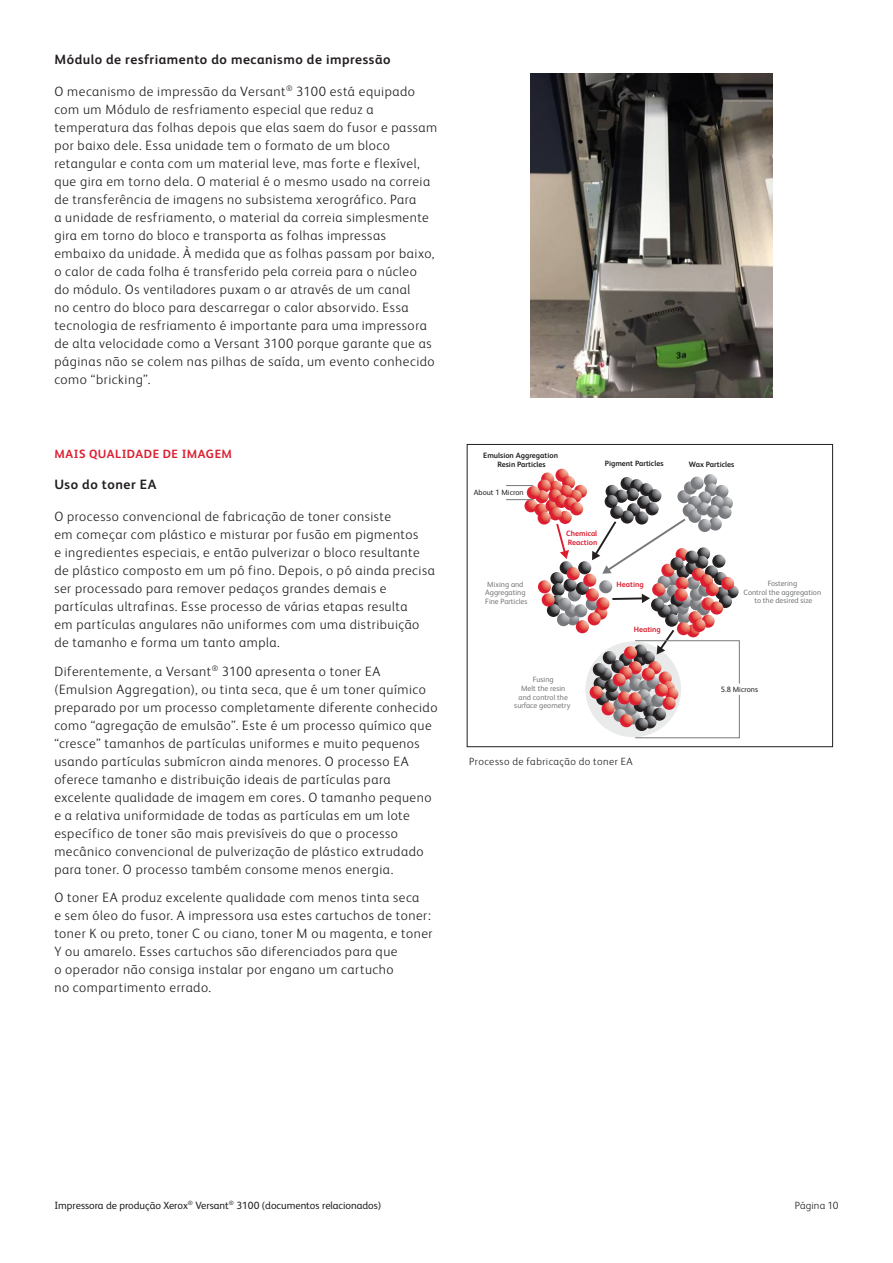
<style>
.page{position:relative;width:893px;height:1263px;background:#fff}
.page>*{position:absolute;margin:0;border:0;box-sizing:border-box;transform-origin:0 0}
.Body_Text{font:300 13.5px/18px "Xerox Sans";letter-spacing:.04em;color:#231f20}
.Body_Subhead_Level_2{font:700 13.5px "Xerox Sans";letter-spacing:.04em;color:#231f20}
.Body_Subhead{font:700 12px "Xerox Sans";letter-spacing:.045em;color:#db1e30}
.t1{font:10.5px "Xerox Sans";color:#231f20}
.Page_Number{font:300 10.5px "Xerox Sans";letter-spacing:.045em;color:#231f20}
.Page_Number-2{font:300 10.5px "Xerox Sans";letter-spacing:.015em;color:#231f20}
.t2{font:7.65px/8.7px "Xerox Sans";color:#76787b;text-align:center}
.t3{font:700 7.65px/9.3px "Xerox Sans";color:#231f20;text-align:center}
.t4{font:700 7.65px/8.7px "Xerox Sans";color:#db1f31}
.t5{font:7.65px "Xerox Sans";color:#231f20}
</style>
<div class="page">
<img style="left:531px;top:74px;width:242px;height:323px">
<svg style="left:555px;top:469px;width:14px;height:13px"></svg>
<svg style="left:541px;top:472px;width:13px;height:14px"></svg>
<svg style="left:506px;top:474px;width:234px;height:265px"></svg>
<div style="left:467px;top:444px;width:366px;height:303px;border:1px solid #231f20"></div>
<p class="Body_Subhead_Level_2" style="left:54px;top:51px;width:338px">Módulo de resfriamento do mecanismo de impressão</p>
<p class="Body_Text" style="left:54px;top:82px;width:384px">O mecanismo de impressão da Versant<sup>®</sup> 3100 está equipado com um Módulo de resfriamento especial que reduz a temperatura das folhas depois que elas saem do fusor e passam por baixo dele. Essa unidade tem o formato de um bloco retangular e conta com um material leve, mas forte e flexível, que gira em torno dela. O material é o mesmo usado na correia de transferência de imagens no subsistema xerográfico. Para<br>a unidade de resfriamento, o material da correia simplesmente gira em torno do bloco e transporta as folhas impressas embaixo da unidade. À medida que as folhas passam por baixo, o calor de cada folha é transferido pela correia para o núcleo<br>do módulo. Os ventiladores puxam o ar através de um canal<br>no centro do bloco para descarregar o calor absorvido. Essa tecnologia de resfriamento é importante para uma impressora de alta velocidade como a Versant 3100 porque garante que as páginas não se colem nas pilhas de saída, um evento conhecido como “bricking”.</p>
<p class="Body_Subhead" style="left:54px;top:445px;width:179px">MAIS QUALIDADE DE IMAGEM</p>
<p class="Body_Subhead_Level_2" style="left:54px;top:475px;width:104px">Uso do toner EA</p>
<p class="Body_Text" style="left:54px;top:506px;width:382px">O processo convencional de fabricação de toner consiste<br>em começar com plástico e misturar por fusão em pigmentos<br>e ingredientes especiais, e então pulverizar o bloco resultante de plástico composto em um pó fino. Depois, o pó ainda precisa ser processado para remover pedaços grandes demais e partículas ultrafinas. Esse processo de várias etapas resulta<br>em partículas angulares não uniformes com uma distribuição de tamanho e forma um tanto ampla.</p>
<p class="Body_Text" style="left:54px;top:661px;width:385px">Diferentemente, a Versant<sup>®</sup> 3100 apresenta o toner EA (Emulsion Aggregation), ou tinta seca, que é um toner químico preparado por um processo completamente diferente conhecido como “agregação de emulsão”. Este é um processo químico que “cresce” tamanhos de partículas uniformes e muito pequenos usando partículas submícron ainda menores. O processo EA oferece tamanho e distribuição ideais de partículas para excelente qualidade de imagem em cores. O tamanho pequeno e a relativa uniformidade de todas as partículas em um lote específico de toner são mais previsíveis do que o processo mecânico convencional de pulverização de plástico extrudado para toner. O processo também consome menos energia.</p>
<p class="Body_Text" style="left:54px;top:888px;width:380px">O toner EA produz excelente qualidade com menos tinta seca<br>e sem óleo do fusor. A impressora usa estes cartuchos de toner: toner K ou preto, toner C ou ciano, toner M ou magenta, e toner Y ou amarelo. Esses cartuchos são diferenciados para que<br>o operador não consiga instalar por engano um cartucho<br>no compartimento errado.</p>
<p class="t3" style="left:483px;top:450px;width:76px">Emulsion Aggregation<br>Resin Particles</p>
<p class="t5" style="left:474px;top:487px;width:51px">About 1 Micron</p>
<p class="t3" style="left:605px;top:459px;width:60px">Pigment Particles</p>
<p class="t3" style="left:689px;top:459px;width:47px">Wax Particles</p>
<p class="t2" style="left:485px;top:579px;width:44px;text-align:left">Mixing and<br>Aggregating<br>Fine Particles</p>
<p class="t4" style="left:566px;top:529px;width:33px">Chemical<br>Reaction</p>
<p class="t4" style="left:617px;top:579px;width:29px">Heating</p>
<p class="t4" style="left:634px;top:625px;width:29px">Heating</p>
<p class="t2" style="left:744px;top:578px;width:79px">Fostering<br>Control the aggregation to the desired size</p>
<p class="t2" style="left:514px;top:675px;width:58px">Fusing<br>Melt the resin and control the surface geometry</p>
<p class="t5" style="left:721px;top:684px;width:39px">5.8 Microns</p>
<p class="Page_Number" style="left:469px;top:754px;width:165px">Processo de fabricação do toner EA</p>
<p class="t1" style="left:54px;top:1198px;width:328px">Impressora de produção Xerox<sup>®</sup> Versant<sup>®</sup> 3100 (documentos relacionados)</p>
<p class="Page_Number-2" style="left:795px;top:1198px;width:45px">Página 10</p>
</div>
